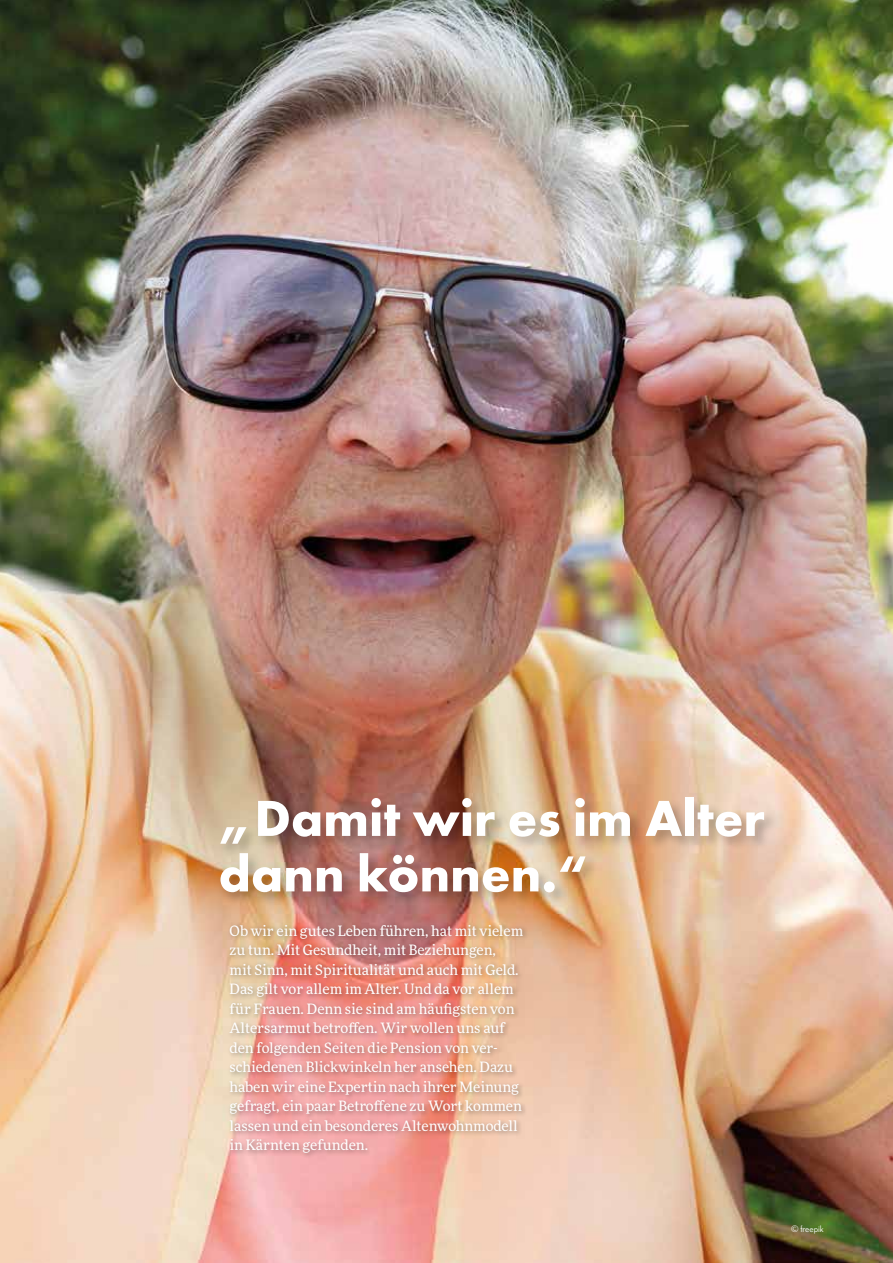
<style>
.page{position:relative;width:893px;height:1263px;background:#fff}
.page>*{position:absolute;margin:0;border:0;box-sizing:border-box;transform-origin:0 0}
.t1{font:700 52.5px/55.5px "Futura PT";color:#fff}
.t2{font:14.25px/19.5px "More Pro";color:#fff}
.t3{font:9px "Nobel";color:#fff}
</style>
<div class="page">
<img style="left:0;top:0;width:893px;height:1263px">
<div style="left:218px;top:794px;width:561px;height:113px;background:#000;opacity:.25"></div>
<div style="left:227px;top:921px;width:302px;height:238px;background:#000;opacity:.36"></div>
<h1 class="t1" style="left:219px;top:789px;width:548px">„Damit wir es im Alter dann können.“</h1>
<p class="t2" style="left:230px;top:920px;width:295px">Ob wir ein gutes Leben führen, hat mit vielem zu tun. Mit Gesundheit, mit Beziehungen,<br>mit Sinn, mit Spiritualität und auch mit Geld.<br>Das gilt vor allem im Alter. Und da vor allem für Frauen. Denn sie sind am häufigsten von Altersarmut betroffen. Wir wollen uns auf den folgenden Seiten die Pension von ver&shy;schiedenen Blickwinkeln her ansehen. Dazu haben wir eine Expertin nach ihrer Meinung gefragt, ein paar Betroffene zu Wort kommen lassen und ein besonderes Altenwohnmodell in Kärnten gefunden.</p>
<p class="t3" style="left:791px;top:1224px;width:34px">© freepik</p>
</div>
